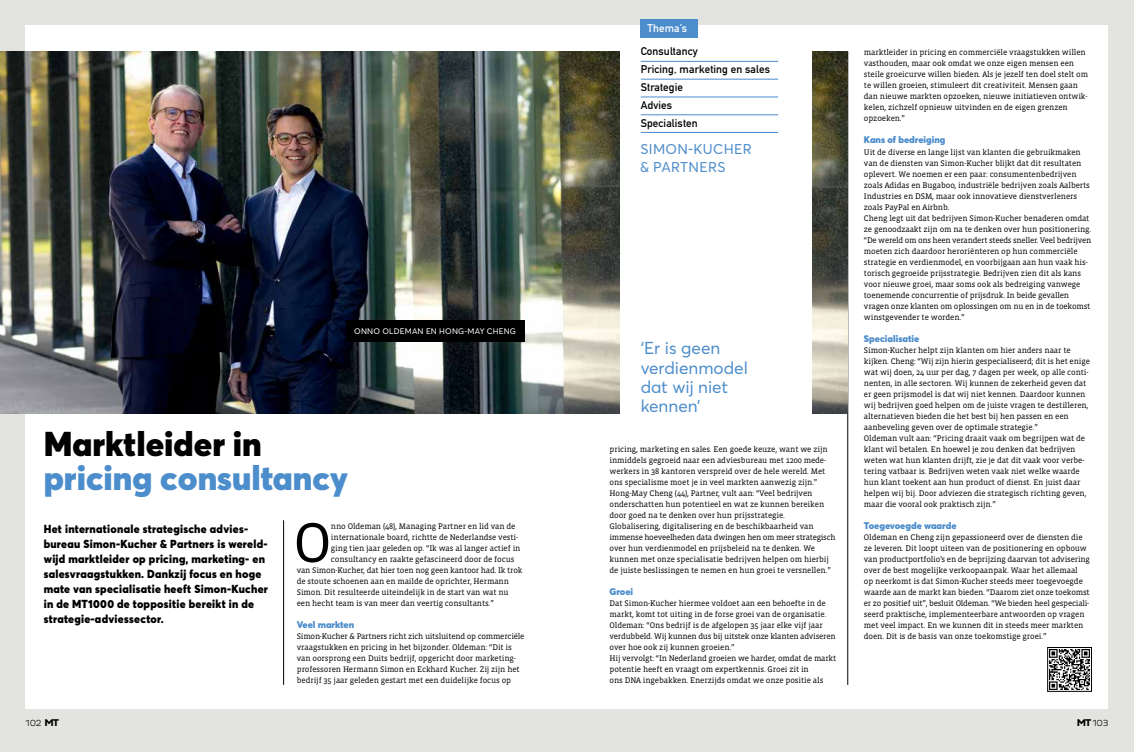
<style>
.page{position:relative;width:1134px;height:752px;background:#fff}
.page>*{position:absolute;margin:0;border:0;box-sizing:border-box;transform-origin:0 0}
.t1{font:57.2px "Vista Slab OT";color:#000}
.t2{font:900 34px "Averta Std PE";color:#4c8dcb}
.t3{font:900 34px "Averta Std PE";color:#000}
.t4{font:17.1px/19.3px "Averta Std CY";color:#4c8dcb}
.t5{font:14px/18px "Averta Std CY";letter-spacing:.025em;color:#4c8dcb}
.t6{font:900 11.5px/15px "Averta Std PE";letter-spacing:.025em;color:#000;scale:.95 1}
.t7{font:700 11px/18px "DIN Alternate";letter-spacing:.01em;color:#000}
.t8{font:700 11px "DIN Alternate";letter-spacing:.01em;color:#fff}
.t9{font:900 9.5px "Averta Std PE";color:#4c8dcb}
.t10{font:300 9px "Pluto Sans";letter-spacing:-.015em;color:#000}
.t11{font:8.2px/11px "Vista Slab OT";letter-spacing:-.01em;color:#000}
.t12{font:8px "Averta Std CY";letter-spacing:.025em;color:#fff}
.s1{font-weight:700;font-size:10px}
</style>
<div class="page">
<div style="left:0;top:0;width:1134px;height:751px;background:#e3e3df"></div>
<div style="left:26px;top:26px;width:1082px;height:683px;background:#fff"></div>
<img style="left:0;top:51px;width:619px;height:362px">
<hr style="left:847px;top:51px;width:1px;height:633px;background:#000">
<hr style="left:283px;top:520px;width:1px;height:164px;background:#000">
<img style="left:812px;top:51px;width:36px;height:362px">
<div style="left:346px;top:320px;width:178px;height:22px;background:#000"></div>
<img style="left:1049px;top:649px;width:40px;height:40px">
<div style="left:1047px;top:647px;width:44px;height:44px;border:1px solid #000"></div>
<hr style="left:641px;top:61px;width:137px;height:1px;background:#4c8dcb">
<hr style="left:641px;top:79px;width:137px;height:1px;background:#4c8dcb">
<hr style="left:641px;top:97px;width:137px;height:1px;background:#4c8dcb">
<hr style="left:641px;top:114px;width:137px;height:1px;background:#4c8dcb">
<hr style="left:641px;top:132px;width:137px;height:1px;background:#4c8dcb">
<div style="left:640px;top:19px;width:57px;height:19px;background:#4c8dcb"></div>
<p class="t12" style="left:354px;top:326px;width:163px">ONNO OLDEMAN EN HONG-MAY CHENG</p>
<h2 class="t3" style="left:44px;top:419px;width:220px">Marktleider in</h2>
<h2 class="t2" style="left:44px;top:453px;width:306px">pricing consultancy</h2>
<p class="t6" style="left:44px;top:520px;width:238px">Het internationale strategische advies&shy;bureau Simon-Kucher &amp; Partners is wereld&shy;wijd marktleider op pricing, marketing- en salesvraagstukken. Dankzij focus en hoge mate van specialisatie heeft Simon-Kucher in de MT1000 de toppositie bereikt in de strategie-adviessector.</p>
<h1 class="t1" style="left:293px;top:513px;width:40px">O</h1>
<p class="t11" style="left:331px;top:520px;width:186px">nno Oldeman (48), Managing Partner en lid van de</p>
<p class="t11" style="left:331px;top:531px;width:189px">internationale board, richtte de Nederlandse vesti-</p>
<p class="t11" style="left:331px;top:542px;width:191px">ging tien jaar geleden op. “Ik was al langer actief in</p>
<p class="t11" style="left:331px;top:553px;width:185px">consultancy en raakte gefascineerd door de focus</p>
<p class="t11" style="left:297px;top:564px;width:227px">van Simon-Kucher, dat hier toen nog geen kantoor had. Ik trok</p>
<p class="t11" style="left:297px;top:575px;width:214px">de stoute schoenen aan en mailde de oprichter, Hermann</p>
<p class="t11" style="left:297px;top:586px;width:213px">Simon. Dit resulteerde uiteindelijk in de start van wat nu</p>
<p class="t11" style="left:297px;top:597px;width:198px">een hecht team is van meer dan veertig consultants.”</p>
<p class="t9" style="left:297px;top:617px;width:59px">Veel markten</p>
<p class="t11" style="left:297px;top:630px;width:229px">Simon-Kucher &amp; Partners richt zich uitsluitend op commerciële vraagstukken en pricing in het bijzonder. Oldeman: “Dit is van oorsprong een Duits bedrijf, opgericht door marketing&shy;professoren Hermann Simon en Eckhard Kucher. Zij zijn het bedrijf 35 jaar geleden gestart met een duidelijke focus op</p>
<h3 class="t8" style="left:648px;top:20px;width:41px">Thema’s</h3>
<h3 class="t7" style="left:641px;top:42px;width:131px">Consultancy<br>Pricing, marketing en sales<br>Strategie<br>Advies<br>Specialisten</h3>
<h3 class="t5" style="left:640px;top:140px;width:113px">SIMON-KUCHER &amp; PARTNERS</h3>
<h3 class="t4" style="left:641px;top:338px;width:109px">‘Er is geen verdienmodel dat wij niet kennen’</h3>
<p class="t11" style="left:609px;top:443px;width:228px">pricing, marketing en sales. Een goede keuze, want we zijn inmiddels gegroeid naar een adviesbureau met 1200 mede&shy;werkers in 38 kantoren verspreid over de hele wereld. Met ons specialisme moet je in veel markten aanwezig zijn.” Hong-May Cheng (44), Partner, vult aan: “Veel bedrijven onderschatten hun potentieel en wat ze kunnen bereiken door goed na te denken over hun prijsstrategie.<br>Globalisering, digitalisering en de beschikbaarheid van immense hoeveelheden data dwingen hen om meer strategisch over hun verdienmodel en prijsbeleid na te denken. We kunnen met onze specialisatie bedrijven helpen om hierbij de juiste beslissingen te nemen en hun groei te versnellen.”</p>
<p class="t9" style="left:609px;top:584px;width:25px">Groei</p>
<p class="t11" style="left:609px;top:597px;width:228px">Dat Simon-Kucher hiermee voldoet aan een behoefte in de markt, komt tot uiting in de forse groei van de organisatie.<br>Oldeman: “Ons bedrijf is de afgelopen 35 jaar elke vijf jaar verdubbeld. Wij kunnen dus bij uitstek onze klanten adviseren over hoe ook zij kunnen groeien.”<br>Hij vervolgt: “In Nederland groeien we harder, omdat de markt potentie heeft en vraagt om expertkennis. Groei zit in<br>ons DNA ingebakken. Enerzijds omdat we onze positie als</p>
<p class="t11" style="left:864px;top:47px;width:226px">marktleider in pricing en commerciële vraagstukken willen vasthouden, maar ook omdat we onze eigen mensen een steile groeicurve willen bieden. Als je jezelf ten doel stelt om te willen groeien, stimuleert dit creativiteit. Mensen gaan dan nieuwe markten opzoeken, nieuwe initiatieven ontwik&shy;kelen, zichzelf opnieuw uitvinden en de eigen grenzen opzoeken.”</p>
<p class="t9" style="left:864px;top:133px;width:83px">Kans of bedreiging</p>
<p class="t11" style="left:864px;top:146px;width:229px">Uit de diverse en lange lijst van klanten die gebruikmaken van de diensten van Simon-Kucher blijkt dat dit resultaten oplevert. We noemen er een paar: consumentenbedrijven zoals Adidas en Bugaboo, industriële bedrijven zoals Aalberts Industries en DSM, maar ook innovatieve dienstverleners zoals PayPal en Airbnb.<br>Cheng legt uit dat bedrijven Simon-Kucher benaderen omdat ze genoodzaakt zijn om na te denken over hun positionering. “De wereld om ons heen verandert steeds sneller. Veel bedrijven moeten zich daardoor heroriënteren op hun commerciële strategie en verdienmodel, en voorbijgaan aan hun vaak his-- torisch gegroeide prijsstrategie. Bedrijven zien dit als kans voor nieuwe groei, maar soms ook als bedreiging vanwege toenemende concurrentie of prijsdruk. In beide gevallen vragen onze klanten om oplossingen om nu en in de toekomst winstgevender te worden.”</p>
<p class="t9" style="left:864px;top:331px;width:57px">Specialisatie</p>
<p class="t11" style="left:864px;top:344px;width:227px">Simon-Kucher helpt zijn klanten om hier anders naar te kijken. Cheng: “Wij zijn hierin gespecialiseerd; dit is het enige wat wij doen, 24 uur per dag, 7 dagen per week, op alle conti&shy;nenten, in alle sectoren. Wij kunnen de zekerheid geven dat er geen prijsmodel is dat wij niet kennen. Daardoor kunnen wij bedrijven goed helpen om de juiste vragen te destilleren, alternatieven bieden die het best bij hen passen en een aanbeveling geven over de optimale strategie.”<br>Oldeman vult aan: “Pricing draait vaak om begrijpen wat de klant wil betalen. En hoewel je zou denken dat bedrijven weten wat hun klanten drijft, zie je dat dit vaak voor verbe&shy;tering vatbaar is. Bedrijven weten vaak niet welke waarde hun klant toekent aan hun product of dienst. En juist daar helpen wij bij. Door adviezen die strategisch richting geven, maar die vooral ook praktisch zijn.”</p>
<p class="t9" style="left:864px;top:518px;width:94px">Toegevoegde waarde</p>
<p class="t11" style="left:864px;top:531px;width:228px">Oldeman en Cheng zijn gepassioneerd over de diensten die ze leveren. Dit loopt uiteen van de positionering en opbouw van productportfolio’s en de beprijzing daarvan tot advisering over de best mogelijke verkoopaanpak. Waar het allemaal<br>op neerkomt is dat Simon-Kucher steeds meer toegevoegde waarde aan de markt kan bieden. “Daarom ziet onze toekomst er zo positief uit”, besluit Oldeman. “We bieden heel gespeciali&shy;seerd praktische, implementeerbare antwoorden op vragen met veel impact. En we kunnen dit in steeds meer markten doen. Dit is de basis van onze toekomstige groei.”</p>
<p class="t10" style="left:26px;top:717px;width:35px">102 <span class="s1">MT</span></p>
<p class="t10" style="left:1077px;top:717px;width:33px"><span class="s1">MT</span> 103</p>
</div>
